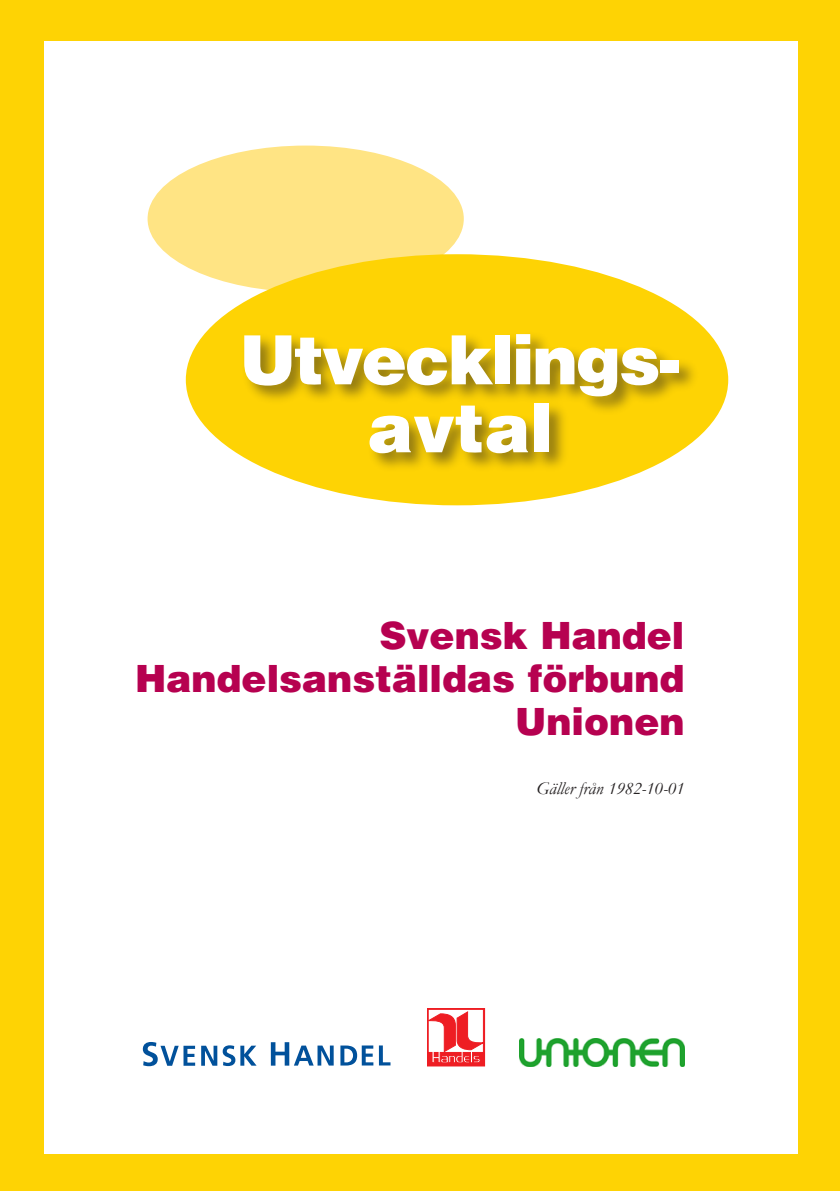
<style>
.page{position:relative;width:840px;height:1191px;background:#fff}
.page>*{position:absolute;margin:0;border:0;box-sizing:border-box;transform-origin:0 0}
.t1{font:900 68px/68px "Helvetica LT Std";letter-spacing:-.03em;color:#fff;text-align:center}
.t2{font:900 37.6px "Helvetica LT Std";color:#b60150}
.t3{font:italic 17.8px "Garamond";color:#231f20}
</style>
<div class="page">
<div style="left:147px;top:146px;width:316px;height:146px;background:#ffe484;border-radius:50%"></div>
<div style="left:186px;top:254px;width:541px;height:251px;background:#fed304;border-radius:50%"></div>
<div style="left:239px;top:329px;width:461px;height:146px;background:#231f20;opacity:.5"></div>
<div style="left:1px;top:1154px;width:838px;height:37px;background:#fed304"></div>
<div style="left:0;top:0;width:839px;height:41px;background:#fed304"></div>
<div style="left:798px;top:0;width:41px;height:1191px;background:#fed304"></div>
<div style="left:0;top:0;width:43px;height:1191px;background:#fed304"></div>
<svg style="left:429px;top:1062px;width:53px;height:2px"></svg>
<div style="left:427px;top:1008px;width:57px;height:58px;border:1px solid #ee1d23"></div>
<svg style="left:428px;top:1009px;width:55px;height:53px"></svg>
<img style="left:519px;top:1038px;width:165px;height:28px">
<svg style="left:143px;top:1042px;width:52px;height:24px"></svg>
<svg style="left:201px;top:1045px;width:55px;height:21px"></svg>
<svg style="left:271px;top:1042px;width:62px;height:23px"></svg>
<svg style="left:340px;top:1045px;width:50px;height:20px"></svg>
<p class="t1" style="left:239px;top:324px;width:443px">Utveckling-s&shy;avtal</p>
<p class="t2" style="left:379px;top:611px;width:306px">Svensk Handel</p>
<p class="t2" style="left:135px;top:654px;width:550px">Handelsanställdas förbund</p>
<p class="t2" style="left:515px;top:697px;width:171px">Unionen</p>
<p class="t3" style="left:536px;top:776px;width:149px">Gäller från 1982-10-01</p>
</div>
